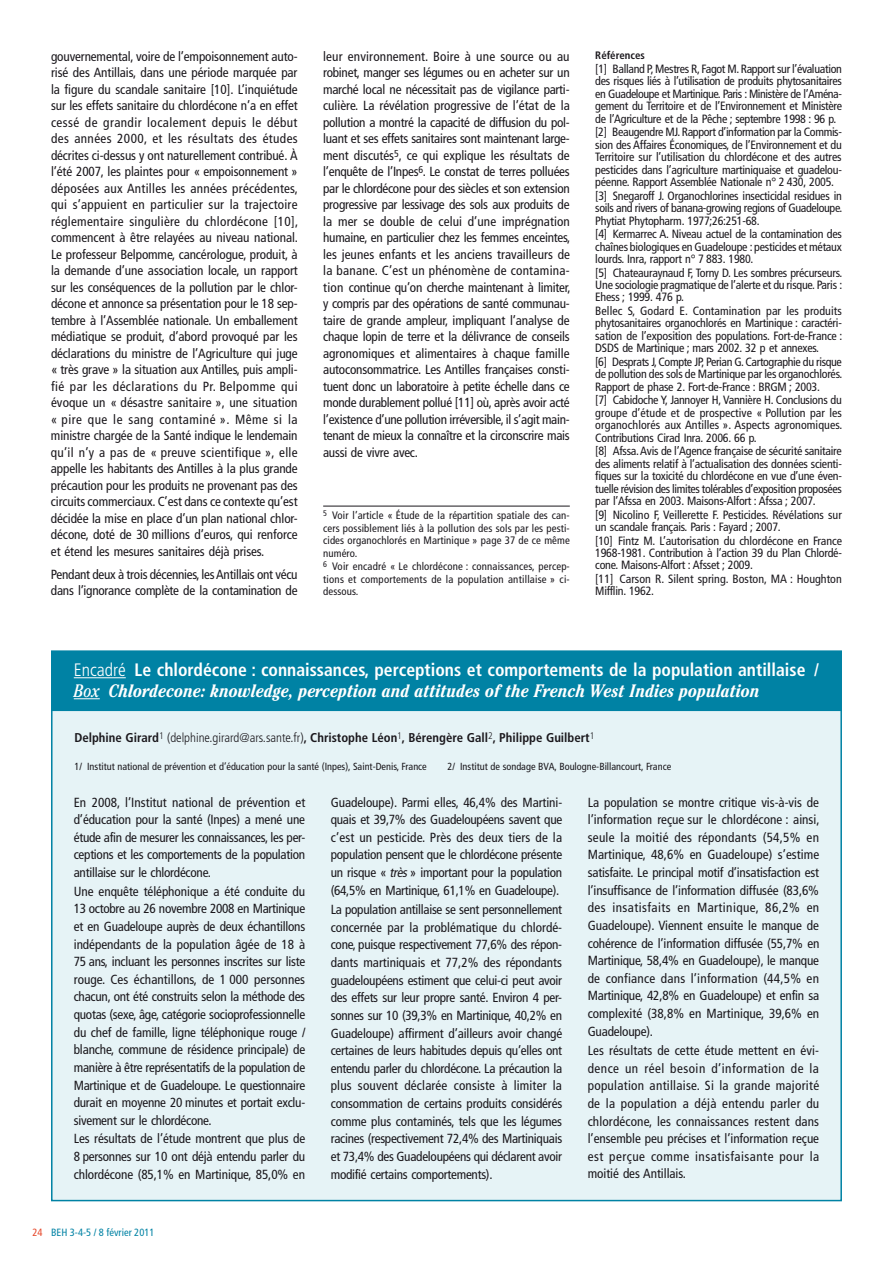
<style>
.page{position:relative;width:893px;height:1263px;background:#fff}
.page>*{position:absolute;margin:0;border:0;box-sizing:border-box;transform-origin:0 0}
.t1{font:700 condensed 18px "Frutiger";color:#fff}
.t2{font:italic 700 condensed 18px "Cheltenham";color:#fff}
.t3{font:condensed 13.2px/16.5px "Frutiger";letter-spacing:-.02em;color:#1a171c;text-align:justify}
.t4{font:700 condensed 12.75px "Frutiger";color:#1a171c}
.t5{font:condensed 12px/12.8px "Frutiger";letter-spacing:-.02em;color:#1a171c}
.t6{font:condensed 10.8px/12.8px "Frutiger";letter-spacing:.01em;color:#1a171c}
.t7{font:700 condensed 10.8px "Frutiger";color:#1a171c}
.t8{font:condensed 10.5px "Frutiger";color:#0082a4}
.t9{font:condensed 10.2px "Frutiger";color:#1a171c}
.s1{font-weight:300}
.s2{font-weight:400}
.s3{font-style:italic}
.s4{color:#e6472a}
</style>
<div class="page">
<hr style="left:323px;top:506px;width:247px;height:1px;background:#1a171c">
<div style="left:52px;top:651px;width:789px;height:549px;background:#e6f3f6"></div>
<div style="left:52px;top:651px;width:789px;height:59px;background:#0082a4"></div>
<hr style="left:74px;top:677px;width:52px;height:1px;background:#fff">
<svg style="left:74px;top:698px;width:26px;height:1px"></svg>
<div style="left:51px;top:651px;width:791px;height:60px;border:2px solid #0082a4"></div>
<p class="t3" style="left:51px;top:48px;width:249px">gouvernemental, voire de l’empoisonnement auto&shy;risé des Antillais, dans une période marquée par la figure du scandale sanitaire [10]p L’inquiétude sur les effets sanitaire du chlordécone n’a en effet cessé de grandir localement depuis le début des années 2000, et les résultats des études décrites ci-dessus y ont naturellement contribuép À l’été 2007, les plaintes pour « empoisonnement » déposées aux Antilles les années précédentes, qui s’appuient en particulier sur la trajectoire réglementaire singulière du chlordécone [10], commencent à être relayées au niveau nationalp Le professeur Belpomme, cancérologue, produit, à la demande d’une association locale, un rapport sur les conséquences de la pollution par le chlor&shy;décone et annonce sa présentation pour le 18 sep&shy;tembre à l’Assemblée nationalep Un emballement médiatique se produit, d’abord provoqué par les déclarations du ministre de l’Agriculture qui juge « très grave » la situation aux Antilles, puis ampli&shy;fié par les déclarations du Prp Belpomme qui évoque un « désastre sanitaire », une situation « pire que le sang contaminé »p Même si la ministre chargée de la Santé indique le lendemain qu’il n’y a pas de « preuve scientifique », elle appelle les habitants des Antilles à la plus grande précaution pour les produits ne provenant pas des circuits commerciauxp C’est dans ce contexte qu’est décidée la mise en place d’un plan national chlor&shy;décone, doté de 30 millions d’euros, qui renforce et étend les mesures sanitaires déjà prisesp</p>
<p class="t3" style="left:51px;top:566px;width:248px">Pendant deux à trois décennies, les Antillais ont vécu dans l’ignorance complète de la contamination de</p>
<p class="t3" style="left:323px;top:48px;width:249px">leur environnementp Boire à une source ou au robinet, manger ses légumes ou en acheter sur un marché local ne nécessitait pas de vigilance parti&shy;culièrep La révélation progressive de l’état de la pollution a montré la capacité de diffusion du pol&shy;luant et ses effets sanitaires sont maintenant large&shy;ment discutés<sup>5</sup>, ce qui explique les résultats de l’enquête de l’Inpes<sup>6</sup>p Le constat de terres polluées par le chlordécone pour des siècles et son extension progressive par lessivage des sols aux produits de la mer se double de celui d’une imprégnation humaine, en particulier chez les femmes enceintes, les jeunes enfants et les anciens travailleurs de la bananep C’est un phénomène de contamina&shy;tion continue qu’on cherche maintenant à limiter, y compris par des opérations de santé communau&shy;taire de grande ampleur, impliquant l’analyse de chaque lopin de terre et la délivrance de conseils agronomiques et alimentaires à chaque famille autoconsommatricep Les Antilles françaises consti&shy;tuent donc un laboratoire à petite échelle dans ce monde durablement pollué [11] où, après avoir acté l’existence d’une pollution irréversible, il s’agit main&shy;tenant de mieux la connaître et la circonscrire mais aussi de vivre avecp</p>
<p class="t6" style="left:323px;top:509px;width:248px"><sup>5</sup> Voir l’article « Étude de la répartition spatiale des can&shy;cers possiblement liés à la pollution des sols par les pesti&shy;cides organochlorés en Martinique » page 37 de ce même numérop<br><sup>6</sup> Voir encadré « Le chlordécone : connaissances, percep&shy;tions et comportements de la population antillaise » ci&shy;dessousp</p>
<p class="t7" style="left:595px;top:49px;width:51px">Références</p>
<p class="t5" style="left:595px;top:63px;width:249px">[1] Balland P, Mestres R, Fagot Mp Rapport sur l’évaluation des risques liés à l’utilisation de produits phytosanitaires en Guadeloupe et Martiniquep Paris : Ministère de l’Aména&shy;gement du Territoire et de l’Environnement et Ministère de l’Agriculture et de la Pêche ; septembre 1998 : 96 pp [2] Beaugendre MJp Rapport d’information par la Commis&shy;sion des Affaires Économiques, de l’Environnement et du Territoire sur l’utilisation du chlordécone et des autres pesticides dans l’agriculture martiniquaise et guadelou&shy;péennep Rapport Assemblée Nationale n° 2 430, 2005p [3] Snegaroff Jp Organochlorines insecticidal residues in soils and rivers of banana-growing regions of Guadeloupep Phytiat Phytopharmp 1977;26:251-68p<br>[4] Kermarrec Ap Niveau actuel de la contamination des chaînes biologiques en Guadeloupe : pesticides et métaux lourdsp Inra, rapport n° 7 883p 1980p<br>[5] Chateauraynaud F, Torny Dp Les sombres précurseursp Une sociologie pragmatique de l’alerte et du risquep Paris :<br>Ehess ; 1999p 476 pp<br>Bellec S, Godard Ep Contamination par les produits phytosanitaires organochlorés en Martinique : caractéri&shy;sation de l’exposition des populationsp Fort-de-France :<br>DSDS de Martinique ; mars 2002p 32 p et annexesp<br>[6] Desprats J, Compte JP, Perian Gp Cartographie du risque de pollution des sols de Martinique par les organochlorésp Rapport de phase 2p Fort-de-France : BRGM ; 2003p<br>[7] Cabidoche Y, Jannoyer H, Vannière Hp Conclusions du groupe d’étude et de prospective « Pollution par les organochlorés aux Antilles »p Aspects agronomiquesp Contributions Cirad Inrap 2006p 66 pp<br>[8] Afssap Avis de l’Agence française de sécurité sanitaire des aliments relatif à l’actualisation des données scienti&shy;fiques sur la toxicité du chlordécone en vue d’une éven&shy;tuelle révision des limites tolérables d’exposition proposées par l’Afssa en 2003p Maisons-Alfort : Afssa ; 2007p<br>[9] Nicolino F, Veillerette Fp Pesticidesp Révélations sur un scandale françaisp Paris : Fayard ; 2007p<br>[10] Fintz Mp L’autorisation du chlordécone en France 1968-1981p Contribution à l’action 39 du Plan Chlordé&shy;conep Maisons-Alfort : Afsset ; 2009p<br>[11] Carson Rp Silent springp Boston, MA : Houghton Mifflinp 1962p</p>
<h1 class="t1" style="left:74px;top:659px;width:747px"><span class="s1">Encadré</span> Le chlordécone : connaissances, perceptions et comportements de la population antillaise /</h1>
<h1 class="t2" style="left:74px;top:680px;width:688px"><span class="s2">Box</span> Chlordecone: knowledge, perception and attitudes of the French West Indies population</h1>
<p class="t4" style="left:74px;top:730px;width:521px">Delphine Girard<sup>1</sup> <span class="s1">(delphine.girard@ars.sante.fr)</span>, Christophe Léon<sup>1</sup>, Bérengère Gall<sup>2</sup>, Philippe Guilbert<sup>1</sup></p>
<p class="t9" style="left:74px;top:761px;width:354px">1/ Institut national de prévention et d’éducation pour la santé (Inpes), Saint-Denis, France</p>
<p class="t9" style="left:447px;top:761px;width:225px">2/ Institut de sondage BVA, Boulogne-Billancourt, France</p>
<p class="t3" style="left:74px;top:793px;width:233px;line-height:17.7px;text-align:left">En 2008, l’Institut national de prévention et d’éducation pour la santé (Inpes) a mené une étude afin de mesurer les connaissances, les per&shy;ceptions et les comportements de la population antillaise sur le chlordéconep<br>Une enquête téléphonique a été conduite du 13 octobre au 26 novembre 2008 en Martinique et en Guadeloupe auprès de deux échantillons indépendants de la population âgée de 18 à 75 ans, incluant les personnes inscrites sur liste rougep Ces échantillons, de 1 000 personnes chacun, ont été construits selon la méthode des quotas (sexe, âge, catégorie socioprofessionnelle du chef de famille, ligne téléphonique rouge / blanche, commune de résidence principale) de manière à être représentatifs de la population de Martinique et de Guadeloupep Le questionnaire durait en moyenne 20 minutes et portait exclu&shy;sivement sur le chlordéconep<br>Les résultats de l’étude montrent que plus de 8 personnes sur 10 ont déjà entendu parler du chlordécone (85,1% en Martinique, 85,0% en</p>
<p class="t3" style="left:331px;top:793px;width:233px;line-height:17.7px">Guadeloupe)p Parmi elles, 46,4% des Martini&shy;quais et 39,7% des Guadeloupéens savent que c’est un pesticidep Près des deux tiers de la population pensent que le chlordécone présente un risque « <span class="s3">très</span>» important pour la population (64,5% en Martinique, 61,1% en Guadeloupe)p</p>
<p class="t3" style="left:331px;top:901px;width:233px;line-height:17.5px">La population antillaise se sent personnellement concernée par la problématique du chlordé&shy;cone, puisque respectivement 77,6% des répon&shy;dants martiniquais et 77,2% des répondants guadeloupéens estiment que celui-ci peut avoir des effets sur leur propre santép Environ 4 per&shy;sonnes sur 10 (39,3% en Martinique, 40,2% en Guadeloupe) affirment d’ailleurs avoir changé certaines de leurs habitudes depuis qu’elles ont entendu parler du chlordéconep La précaution la plus souvent déclarée consiste à limiter la consommation de certains produits considérés comme plus contaminés, tels que les légumes racines (respectivement 72,4% des Martiniquais et 73,4% des Guadeloupéens qui déclarent avoir modifié certains comportements)p</p>
<p class="t8" style="left:32px;top:1226px;width:124px"><span class="s4">24</span> BEH 3-4-5 / 8 février 2011</p>
<p class="t3" style="left:588px;top:793px;width:233px;line-height:17.5px">La population se montre critique vis-à-vis de l’information reçue sur le chlordécone : ainsi, seule la moitié des répondants (54,5% en Martinique, 48,6% en Guadeloupe) s’estime satisfaitep Le principal motif d’insatisfaction est l’insuffisance de l’information diffusée (83,6% des insatisfaits en Martinique, 86,2% en Guadeloupe)p Viennent ensuite le manque de cohérence de l’information diffusée (55,7% en Martinique, 58,4% en Guadeloupe), le manque de confiance dans l’information (44,5% en Martinique, 42,8% en Guadeloupe) et enfin sa complexité (38,8% en Martinique, 39,6% en Guadeloupe)p</p>
<p class="t3" style="left:588px;top:1042px;width:233px;line-height:17.5px">Les résultats de cette étude mettent en évi&shy;dence un réel besoin d’information de la population antillaisep Si la grande majorité de la population a déjà entendu parler du chlordécone, les connaissances restent dans l’ensemble peu précises et l’information reçue est perçue comme insatisfaisante pour la moitié des Antillaisp</p>
</div>
